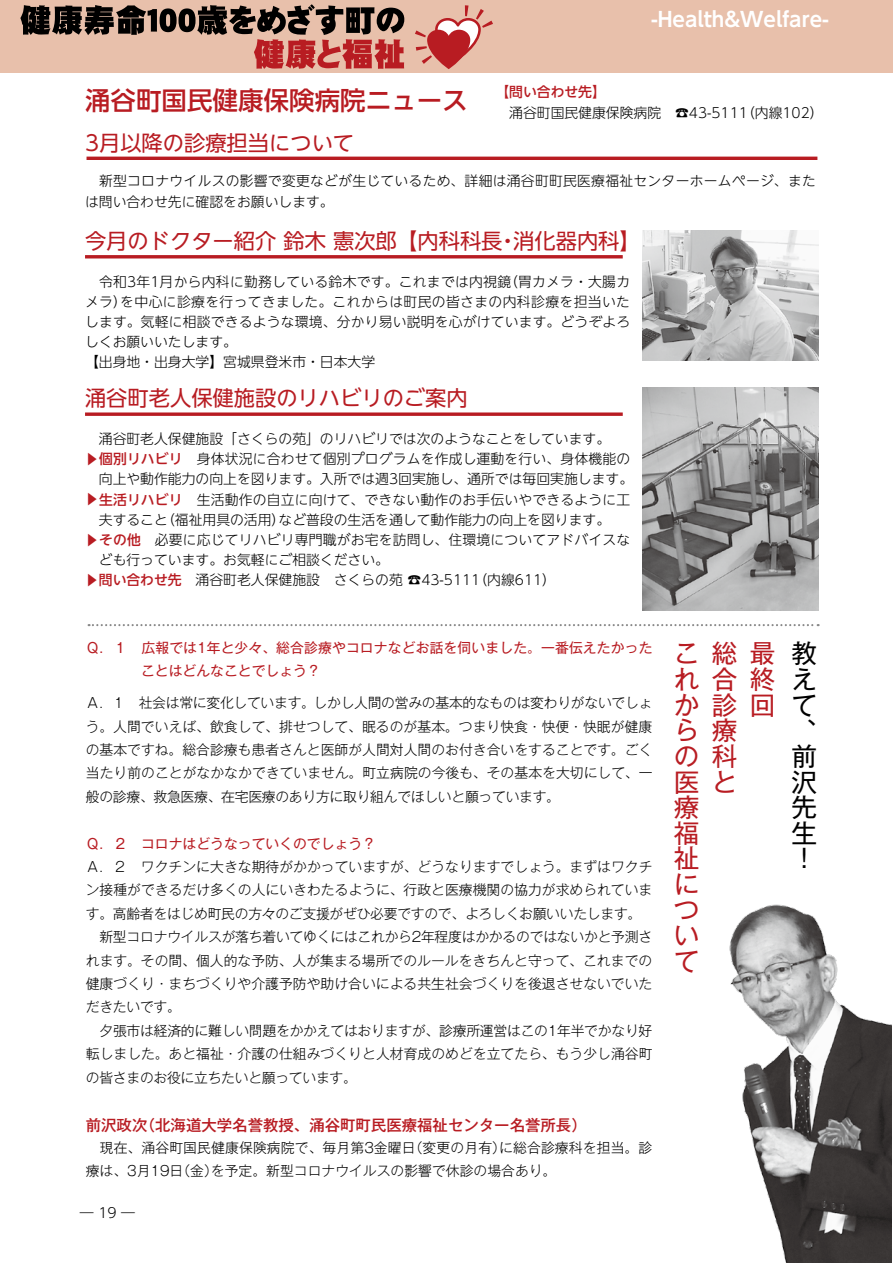
<style>
.page{position:relative;width:893px;height:1263px;background:#fff}
.page>*{position:absolute;margin:0;border:0;box-sizing:border-box;transform-origin:0 0}
.t1{font:25.65px/25.7px "Gothic MB101 Pr 6 N";color:#b81c22;text-align:justify}
.t2{font:25.65px/25.7px "Gothic MB101 Pr 6 N";color:#000;text-align:justify}
.t3{font:500 25.5px "UD Shin Go NT Pro";color:#b81c22}
.t4{font:21.3px "UD Shin Go NT Pro";color:#b81c22}
.t5{font:700 20.25px "UD Shin Go Pro De";color:#fff}
.t6{font:500 15.45px "Gothic MB101 Pr 6 N";color:#b81c22}
.t7{font:300 13.8px/23.4px "Gothic MB101 Pr 6 N";color:#000}
.t8{font:300 13.8px/20.2px "UD Shin Go NT Pro";letter-spacing:.01em;color:#000}
.t9{font:13.8px "Gothic MB101 Pr 6 N";letter-spacing:.01em;color:#b81c22}
.t10{font:500 13.8px "UD Shin Go NT Pro";color:#b81c22}
.s1{font-weight:500;color:#b81c22}
.s2{font-size:25.65px}
</style>
<div class="page">
<div style="left:0;top:0;width:893px;height:72px;background:#e8c0ab"></div>
<svg style="left:415px;top:5px;width:78px;height:64px"></svg>
<svg style="left:20px;top:4px;width:384px;height:65px"></svg>
<img style="left:643px;top:230px;width:176px;height:130px">
<img style="left:643px;top:388px;width:176px;height:222px">
<img style="left:729px;top:904px;width:163px;height:359px">
<svg style="left:89px;top:624px;width:730px;height:2px"></svg>
<hr style="left:85px;top:255px;width:538px;height:3px;background:#b81c22">
<svg style="left:85px;top:412px;width:538px;height:4px;background:#c23d42"></svg>
<hr style="left:87px;top:157px;width:730px;height:3px;background:#b81c22">
<h2 class="t3" style="left:85px;top:79px;width:384px">涌谷町国民健康保険病院ニュース</h2>
<h3 class="t5" style="left:651px;top:3px;width:179px">-Health&amp;Welfare-</h3>
<p class="t10" style="left:495px;top:81px;width:112px">【問い合わせ先】</p>
<p class="t8" style="left:495px;top:103px;width:330px">　涌谷町国民健康保険病院　☎43-5111（内線102）</p>
<h3 class="t4" style="left:85px;top:125px;width:271px">3月以降の診療担当について</h3>
<p class="t8" style="left:85px;top:170px;width:732px;line-height:21.3px">　新型コロナウイルスの影響で変更などが生じているため、詳細は涌谷町町民医療福祉センターホームページ、または問い合わせ先に確認をお願いします。</p>
<h3 class="t4" style="left:85px;top:224px;width:557px">今月のドクター紹介 鈴木 憲次郎【内科科長・消化器内科】</h3>
<p class="t8" style="left:85px;top:271px;width:547px">　令和3年1月から内科に勤務している鈴木です。これまでは内視鏡（胃カメラ・大腸カメラ）を中心に診療を行ってきました。これからは町民の皆さまの内科診療を担当いたします。気軽に相談できるような環境、分かり易い説明を心がけています。どうぞよろしくお願いいたします。<br>【出身地・出身大学】宮城県登米市・日本大学</p>
<h3 class="t4" style="left:85px;top:381px;width:384px">涌谷町老人保健施設のリハビリのご案内</h3>
<p class="t8" style="left:85px;top:428px;width:527px">　涌谷町老人保健施設「さくらの苑」のリハビリでは次のようなことをしています。</p>
<p class="t10" style="left:81px;top:466px;width:15px;rotate:-90deg">▼</p>
<p class="t8" style="left:99px;top:448px;width:536px"><span class="s1">個別リハビリ</span>　身体状況に合わせて個別プログラムを作成し運動を行い、身体機能の向上や動作能力の向上を図ります。入所では週3回実施し、通所では毎回実施します。</p>
<p class="t10" style="left:81px;top:506px;width:15px;rotate:-90deg">▼</p>
<p class="t8" style="left:99px;top:489px;width:533px"><span class="s1">生活リハビリ</span>　生活動作の自立に向けて、できない動作のお手伝いやできるように工夫すること（福祉用具の活用）など普段の生活を通して動作能力の向上を図ります。</p>
<p class="t10" style="left:81px;top:547px;width:15px;rotate:-90deg">▼</p>
<p class="t8" style="left:99px;top:529px;width:533px"><span class="s1">その他</span>　必要に応じてリハビリ専門職がお宅を訪問し、住環境についてアドバイスなども行っています。お気軽にご相談ください。</p>
<p class="t10" style="left:81px;top:587px;width:15px;rotate:-90deg">▼</p>
<p class="t8" style="left:99px;top:569px;width:459px"><span class="s1">問い合わせ先</span>　涌谷町老人保健施設　さくらの苑 ☎43-5111（内線611）</p>
<p class="t9" style="left:86px;top:636px;width:612px">Ｑ．１　広報では1年と少々、総合診療やコロナなどお話を伺いました。一番伝えたかった <span class="s2">こ</span></p>
<h1 class="t1" style="left:674px;top:665px;width:26px">れからの医療福祉について</h1>
<p class="t9" style="left:141px;top:660px;width:181px">ことはどんなことでしょう？</p>
<p class="t7" style="left:86px;top:690px;width:568px;text-align:justify">Ａ．１　社会は常に変化しています。しかし人間の営みの基本的なものは変わりがないでしょう。人間でいえば、飲食して、排せつして、眠るのが基本。つまり快食・快便・快眠が健康の基本ですね。総合診療も患者さんと医師が人間対人間のお付き合いをすることです。ごく当たり前のことがなかなかできていません。町立病院の今後も、その基本を大切にして、一般の診療、救急医療、在宅医療のあり方に取り組んでほしいと願っています。</p>
<p class="t9" style="left:86px;top:832px;width:292px">Ｑ．２　コロナはどうなっていくのでしょう？</p>
<p class="t7" style="left:86px;top:854px;width:568px">Ａ．２　ワクチンに大きな期待がかかっていますが、どうなりますでしょう。まずはワクチン接種ができるだけ多くの人にいきわたるように、行政と医療機関の協力が求められています。高齢者をはじめ町民の方々のご支援がぜひ必要ですので、よろしくお願いいたします。　新型コロナウイルスが落ち着いてゆくにはこれから2年程度はかかるのではないかと予測されます。その間、個人的な予防、人が集まる場所でのルールをきちんと守って、これまでの健康づくり・まちづくりや介護予防や助け合いによる共生社会づくりを後退させないでいただきたいです。<br>　夕張市は経済的に難しい問題をかかえてはおりますが、診療所運営はこの1年半でかなり好転しました。あと福祉・介護の仕組みづくりと人材育成のめどを立てたら、もう少し涌谷町の皆さまのお役に立ちたいと願っています。</p>
<p class="t6" style="left:86px;top:1112px;width:502px">前沢政次（北海道大学名誉教授、涌谷町町民医療福祉センター名誉所長）</p>
<p class="t7" style="left:86px;top:1135px;width:568px">　現在、涌谷町国民健康保険病院で、毎月第3金曜日（変更の月有）に総合診療科を担当。診療は、3月19日（金）を予定。新型コロナウイルスの影響で休診の場合あり。</p>
<p class="t8" style="left:80px;top:1202px;width:57px">― 19 ―</p>
<h1 class="t1" style="left:712px;top:639px;width:27px">総合診療科と</h1>
<h1 class="t1" style="left:750px;top:639px;width:26px">最終回</h1>
<h1 class="t2" style="left:792px;top:639px;width:27px">教えて、前沢先生！</h1>
</div>
